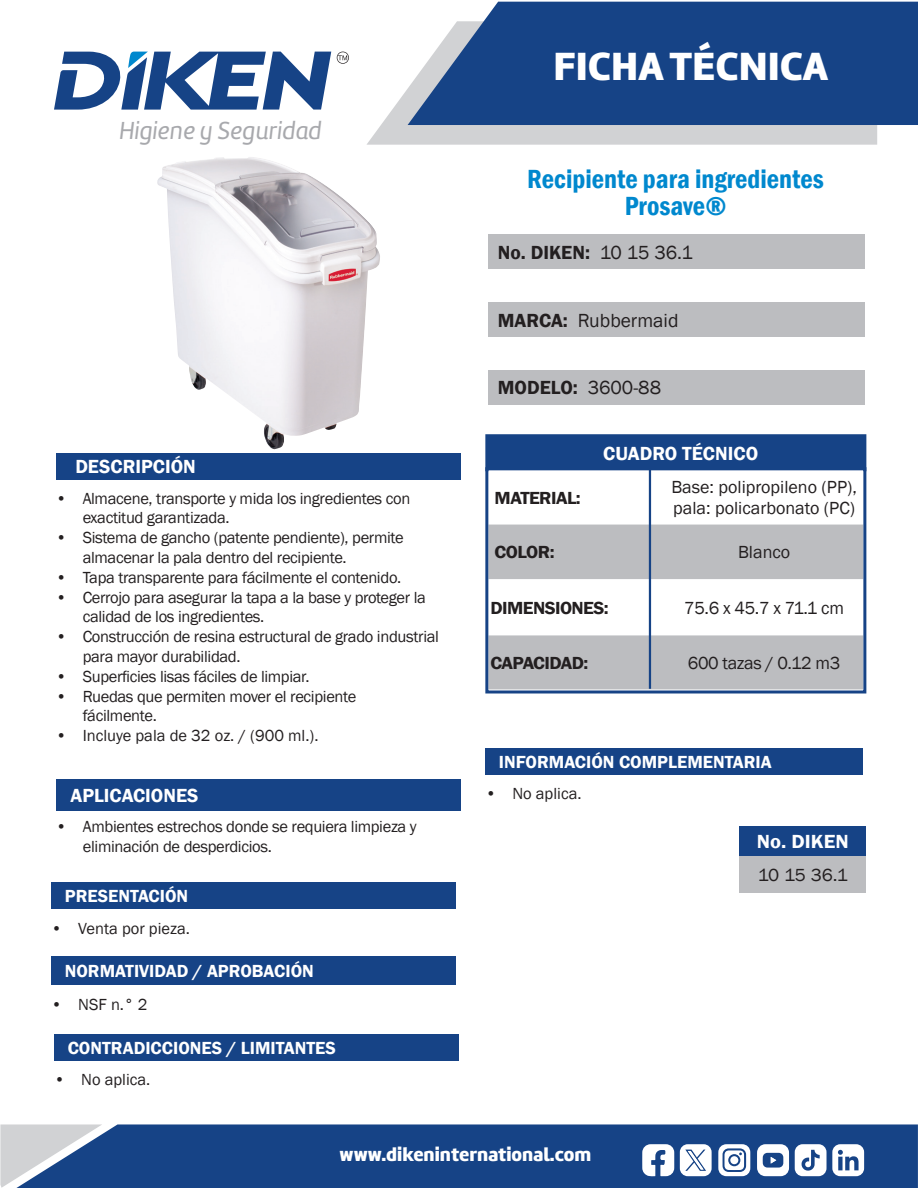
<style>
.page{position:relative;width:918px;height:1188px;background:#fff}
.page>*{position:absolute;margin:0;border:0;box-sizing:border-box;transform-origin:0 0}
.t1{font:40.8px "Amelia Basic Black";color:#fff}
.TÍTULO{font:600 condensed 27px "Franklin Gothic";color:#0088ce}
.t2{font:25.5px "Amelia Basic Italic";color:#a8a9ad}
.t3{font:600 19.5px "Franklin Gothic";color:#fff}
.t4{font:600 19.5px "Franklin Gothic";color:#231f20}
.t5{font:19.5px "Amelia Basic Black";color:#fff}
.t6{font:19.5px "Franklin Gothic";color:#231f20}
.t7{font:600 19.5px "Franklin Gothic";color:#fff;scale:1.05 1}
.t8{font:600 18px "Franklin Gothic";color:#fff}
.t9{font:18px/21.6px "Franklin Gothic";color:#231f20}
.t10{font:600 18px "Franklin Gothic";letter-spacing:-.03em;color:#231f20;scale:1.05 1}
.t11{font:18px "Franklin Gothic";letter-spacing:-.02em;color:#231f20}
.t12{font:18px "Franklin Gothic";color:#231f20;scale:1.05 1}
.t13{font:16.5px/19.8px "Franklin Gothic";letter-spacing:-.02em;color:#231f20}
.t14{font:16.5px "Franklin Gothic";color:#231f20}
.s1{font-weight:400}
.s2{font-weight:600}
</style>
<div class="page">
<div style="left:102px;top:1124px;width:816px;height:64px;background:#164386"></div>
<svg style="left:0;top:1124px;width:102px;height:64px;background:#95a6be"></svg>
<svg style="left:367px;top:88px;width:510px;height:57px;background:#d5d6d8"></svg>
<svg style="left:408px;top:2px;width:510px;height:123px;background:#2b5490"></svg>
<svg style="left:54px;top:51px;width:277px;height:59px"></svg>
<svg style="left:337px;top:52px;width:12px;height:12px"></svg>
<svg style="left:680px;top:1144px;width:32px;height:32px"></svg>
<svg style="left:642px;top:1144px;width:32px;height:32px"></svg>
<svg style="left:718px;top:1144px;width:32px;height:32px"></svg>
<div style="left:730px;top:1156px;width:8px;height:8px;background:#fff;border-radius:50%"></div>
<svg style="left:757px;top:1144px;width:32px;height:32px"></svg>
<svg style="left:795px;top:1144px;width:69px;height:32px"></svg>
<div style="left:488px;top:235px;width:376px;height:34px;background:#bcbdc0"></div>
<div style="left:488px;top:303px;width:376px;height:34px;background:#bcbdc0"></div>
<div style="left:488px;top:370px;width:376px;height:34px;background:#bcbdc0"></div>
<div style="left:487px;top:436px;width:378px;height:34px;background:#164386"></div>
<div style="left:485px;top:434px;width:381px;height:37px;border:3px solid #164386"></div>
<svg style="left:489px;top:471px;width:373px;height:54px"></svg>
<svg style="left:489px;top:525px;width:373px;height:164px;fill:#bcbdc0"></svg>
<div style="left:485px;top:467px;width:381px;height:226px;border:3px solid #164386"></div>
<hr style="left:649px;top:468px;width:2px;height:221px;background:#164386">
<div style="left:56px;top:453px;width:405px;height:26px;background:#164386"></div>
<div style="left:56px;top:779px;width:405px;height:32px;background:#164386"></div>
<div style="left:51px;top:883px;width:405px;height:26px;background:#164386"></div>
<div style="left:54px;top:1034px;width:405px;height:27px;background:#164386"></div>
<div style="left:51px;top:956px;width:405px;height:29px;background:#164386"></div>
<div style="left:485px;top:748px;width:378px;height:27px;background:#164386"></div>
<div style="left:739px;top:826px;width:127px;height:30px;background:#164386"></div>
<div style="left:739px;top:856px;width:127px;height:37px;background:#bcbdc0"></div>
<img style="left:157px;top:157px;width:223px;height:292px">
<h3 class="t2" style="left:119px;top:116px;width:204px">Higiene y Seguridad</h3>
<p class="t3" style="left:75px;top:454px;width:122px">DESCRIPCIÓN</p>
<p class="t13" style="left:83px;top:489px;width:329px;text-indent:-27px">• Almacene, transporte y mida los ingredientes con exactitud garantizada.</p>
<p class="t13" style="left:83px;top:528px;width:323px;text-indent:-27px">• Sistema de gancho (patente pendiente), permite almacenar la pala dentro del recipiente.</p>
<p class="t13" style="left:56px;top:568px;width:347px">• Tapa transparente para fácilmente el contenido.</p>
<p class="t13" style="left:83px;top:588px;width:345px;text-indent:-27px">• Cerrojo para asegurar la tapa a la base y proteger la calidad de los ingredientes.</p>
<p class="t13" style="left:83px;top:627px;width:358px;text-indent:-27px">• Construcción de resina estructural de grado industrial para mayor durabilidad.</p>
<p class="t13" style="left:56px;top:667px;width:255px">• Superficies lisas fáciles de limpiar.</p>
<p class="t13" style="left:56px;top:687px;width:302px">• Ruedas que permiten mover el recipiente</p>
<p class="t13" style="left:83px;top:706px;width:76px">fácilmente.</p>
<p class="t14" style="left:56px;top:726px;width:264px">• Incluye pala de 32 oz. / (900 ml.).</p>
<p class="t3" style="left:70px;top:783px;width:129px">APLICACIONES</p>
<p class="t13" style="left:83px;top:817px;width:335px;text-indent:-27px">• Ambientes estrechos donde se requiera limpieza y eliminación de desperdicios.</p>
<p class="t8" style="left:65px;top:885px;width:125px">PRESENTACIÓN</p>
<p class="t14" style="left:51px;top:918px;width:140px">• Venta por pieza.</p>
<p class="t8" style="left:65px;top:960px;width:251px">NORMATIVIDAD / APROBACIÓN</p>
<p class="t13" style="left:51px;top:995px;width:98px">• NSF n.° 2</p>
<p class="t8" style="left:68px;top:1037px;width:270px">CONTRADICCIONES / LIMITANTES</p>
<p class="t14" style="left:54px;top:1070px;width:98px">• No aplica.</p>
<h1 class="t1" style="left:553px;top:41px;width:276px">FICHA TÉCNICA</h1>
<p class="TÍTULO" style="left:527px;top:161px;width:298px">Recipiente para ingredientes</p>
<p class="TÍTULO" style="left:625px;top:188px;width:103px">Prosave®</p>
<p class="t4" style="left:498px;top:240px;width:197px">No. DIKEN: <span class="s1">10 15 36.1</span></p>
<p class="t6" style="left:498px;top:308px;width:182px"><span class="s2">MARCA:</span> Rubbermaid</p>
<p class="t4" style="left:498px;top:376px;width:165px">MODELO: <span class="s1">3600-88</span></p>
<p class="t3" style="left:603px;top:441px;width:156px">CUADRO TÉCNICO</p>
<p class="t10" style="left:495px;top:487px;width:84px">MATERIAL:</p>
<p class="t9" style="left:671px;top:476px;width:187px">Base: polipropileno (PP), pala: policarbonato (PC)</p>
<p class="t10" style="left:495px;top:541px;width:59px">COLOR:</p>
<p class="t9" style="left:738px;top:542px;width:54px">Blanco</p>
<p class="t10" style="left:490px;top:596px;width:114px">DIMENSIONES:</p>
<p class="t9" style="left:684px;top:597px;width:161px">75.6 x 45.7 x 71.1 cm</p>
<p class="t10" style="left:490px;top:652px;width:95px">CAPACIDAD:</p>
<p class="t11" style="left:688px;top:652px;width:154px">600 tazas / 0.12 m3</p>
<p class="t8" style="left:499px;top:751px;width:274px">INFORMACIÓN COMPLEMENTARIA</p>
<p class="t14" style="left:485px;top:784px;width:98px">• No aplica.</p>
<p class="t7" style="left:757px;top:830px;width:89px">No. DIKEN</p>
<p class="t12" style="left:758px;top:864px;width:88px">10 15 36.1</p>
<p class="t5" style="left:340px;top:1143px;width:253px">www.dikeninternational.com</p>
</div>
